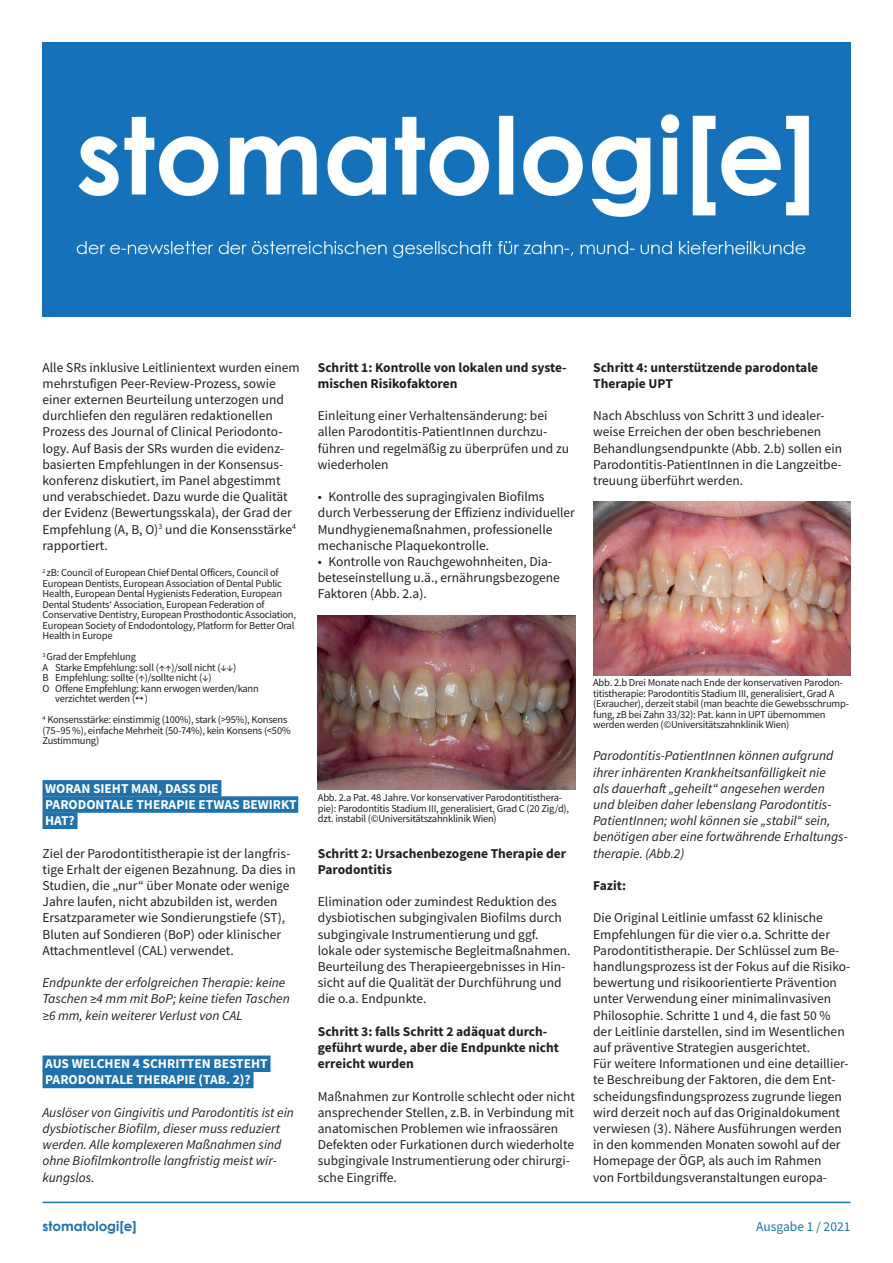
<style>
.page{position:relative;width:893px;height:1263px;background:#fff}
.page>*{position:absolute;margin:0;border:0;box-sizing:border-box;transform-origin:0 0}
.t1{font:13.5px/16.2px "Source Sans Pro";color:#231f20}
.t2{font:italic 13.5px/16.2px "Source Sans Pro";color:#231f20}
.t3{font:700 13.5px/16.2px "Source Sans Pro";color:#231f20}
.t4{font:700 13.5px/16.2px "Source Sans Pro";color:#fff}
.t5{font:700 13.5px "Century Gothic";color:#2072ac}
.t6{font:13.5px "Source Sans Pro";color:#2072ac}
.t7{font:10.5px/10.5px "Source Sans Pro";letter-spacing:-.02em;color:#231f20}
</style>
<div class="page">
<img style="left:43px;top:43px;width:807px;height:274px">
<div style="left:43px;top:780px;width:178px;height:16px;background:#2072ac"></div>
<div style="left:43px;top:796px;width:255px;height:17px;background:#2072ac"></div>
<div style="left:43px;top:812px;width:35px;height:17px;background:#2072ac"></div>
<div style="left:43px;top:1055px;width:227px;height:17px;background:#2072ac"></div>
<div style="left:43px;top:1072px;width:211px;height:16px;background:#2072ac"></div>
<hr style="left:43px;top:1201px;width:807px;height:2px;background:#2072ac">
<img style="left:318px;top:616px;width:257px;height:174px">
<img style="left:593px;top:501px;width:257px;height:174px">
<p class="t1" style="left:43px;top:359px;width:259px">Alle SRs inklusive Leitlinientext wurden einem mehrstufigen Peer-Review-Prozess, sowie einer externen Beurteilung unterzogen und durchliefen den regulären redaktionellen Prozess des Journal of Clinical Periodonto&shy;logy. Auf Basis der SRs wurden die evidenz&shy;basierten Empfehlungen in der Konsensus&shy;konferenz diskutiert, im Panel abgestimmt und verabschiedet. Dazu wurde die Qualität der Evidenz (Bewertungsskala), der Grad der Empfehlung (A, B, O)<sup>3</sup> und die Konsensstärke<sup>4 </sup>rapportiert.</p>
<p class="t7" style="left:43px;top:567px;width:255px"><sup>2</sup> zB: Council of European Chief Dental Officers, Council of European Dentists, European Association of Dental Public Health, European Dental Hygienists Federation, European Dental Students‘ Association, European Federation of Conservative Dentistry, European Prosthodontic Association, European Society of Endodontology, Platform for Better Oral Health in Europe</p>
<p class="t7" style="left:43px;top:651px;width:95px"><sup>3</sup> Grad der Empfehlung</p>
<p class="t7" style="left:43px;top:662px;width:195px">A Starke Empfehlung: soll (↑↑)/soll nicht (↓↓)</p>
<p class="t7" style="left:43px;top:672px;width:171px">B Empfehlung: sollte (↑)/sollte nicht (↓)</p>
<p class="t7" style="left:43px;top:683px;width:218px">O Offene Empfehlung: kann erwogen werden/kann</p>
<p class="t7" style="left:55px;top:693px;width:94px">verzichtet werden ( )</p>
<p class="t7" style="left:43px;top:714px;width:250px"><sup>4</sup> Konsensstärke: einstimmig (100%), stark (&gt;95%), Konsens (75–95 %), einfache Mehrheit (50-74%), kein Konsens (&lt;50%<br>Zustimmung)</p>
<p class="t4" style="left:45px;top:780px;width:253px">WORAN SIEHT MAN, DASS DIE<br>PARODONTALE THERAPIE ETWAS BEWIRKT<br>HAT?</p>
<p class="t1" style="left:43px;top:845px;width:255px">Ziel der Parodontitistherapie ist der langfris&shy;tige Erhalt der eigenen Bezahnung. Da dies in Studien, die „nur“ über Monate oder wenige Jahre laufen, nicht abzubilden ist, werden Ersatzparameter wie Sondierungstiefe (ST), Bluten auf Sondieren (BoP) oder klinischer Attachmentlevel (CAL) verwendet.</p>
<p class="t2" style="left:43px;top:974px;width:249px">Endpunkte der erfolgreichen Therapie: keine<br>Taschen ≥4 mm mit BoP; keine tiefen Taschen ≥6 mm, kein weiterer Verlust von CAL</p>
<p class="t4" style="left:45px;top:1055px;width:224px">AUS WELCHEN 4 SCHRITTEN BESTEHT<br>PARODONTALE THERAPIE (TAB. 2)?</p>
<p class="t2" style="left:43px;top:1104px;width:253px">Auslöser von Gingivitis und Parodontitis ist ein dysbiotischer Biofilm, dieser muss reduziert werden. Alle komplexeren Maßnahmen sind ohne Biofilmkontrolle langfristig meist wir&shy;kungslos.</p>
<p class="t5" style="left:43px;top:1217px;width:96px">stomatologi[e]</p>
<p class="t3" style="left:318px;top:359px;width:250px">Schritt 1: Kontrolle von lokalen und syste&shy;mischen Risikofaktoren</p>
<p class="t1" style="left:318px;top:407px;width:253px">Einleitung einer Verhaltensänderung: bei allen Parodontitis-PatientInnen durchzu&shy;führen und regelmäßig zu überprüfen und zu wiederholen</p>
<p class="t1" style="left:318px;top:488px;width:259px">• Kontrolle des supragingivalen Biofilms durch Verbesserung der Effizienz individueller Mundhygienemaßnahmen, professionelle mechanische Plaquekontrolle.</p>
<p class="t1" style="left:318px;top:553px;width:243px">• Kontrolle von Rauchgewohnheiten, Dia&shy;beteseinstellung u.ä., ernährungsbezogene<br>Faktoren (Abb. 2.a).</p>
<p class="t3" style="left:593px;top:359px;width:227px">Schritt 4: unterstützende parodontale<br>Therapie UPT</p>
<p class="t1" style="left:593px;top:407px;width:250px">Nach Abschluss von Schritt 3 und idealer&shy;weise Erreichen der oben beschriebenen Behandlungsendpunkte (Abb. 2.b) sollen ein Parodontitis-PatientInnen in die Langzeitbe&shy;treuung überführt werden.</p>
<p class="t7" style="left:318px;top:792px;width:253px">Abb. 2.a Pat. 48 Jahre. Vor konservativer Parodontitisthera&shy;pie): Parodontitis Stadium III, generalisiert, Grad C (20 Zig/d), dzt. instabil (©Universitätszahnklinik Wien)</p>
<p class="t3" style="left:318px;top:845px;width:250px">Schritt 2: Ursachenbezogene Therapie der<br>Parodontitis</p>
<p class="t1" style="left:318px;top:893px;width:254px">Elimination oder zumindest Reduktion des dysbiotischen subgingivalen Biofilms durch subgingivale Instrumentierung und ggf. lokale oder systemische Begleitmaßnahmen.<br>Beurteilung des Therapieergebnisses in Hin&shy;sicht auf die Qualität der Durchführung und die o.a. Endpunkte.</p>
<p class="t3" style="left:318px;top:1023px;width:243px">Schritt 3: falls Schritt 2 adäquat durch&shy;geführt wurde, aber die Endpunkte nicht erreicht wurden</p>
<p class="t1" style="left:318px;top:1088px;width:259px">Maßnahmen zur Kontrolle schlecht oder nicht ansprechender Stellen, z.B. in Verbindung mit anatomischen Problemen wie infraossären Defekten oder Furkationen durch wiederholte subgingivale Instrumentierung oder chirurgi&shy;sche Eingriffe.</p>
<p class="t7" style="left:593px;top:677px;width:257px">Abb. 2.b Drei Monate nach Ende der konservativen Parodon&shy;titistherapie: Parodontitis Stadium III, generalisiert, Grad A (Exraucher), derzeit stabil (man beachte die Gewebsschrump&shy;fung, zB bei Zahn 33/32): Pat. kann in UPT übernommen werden werden (©Universitätszahnklinik Wien)</p>
<p class="t2" style="left:593px;top:748px;width:256px">Parodontitis-PatientInnen können aufgrund ihrer inhärenten Krankheitsanfälligkeit nie<br>als dauerhaft „geheilt“ angesehen werden und bleiben daher lebenslang Parodontitis-PatientInnen; wohl können sie „stabil“ sein, benötigen aber eine fortwährende Erhaltungs&shy;therapie. (Abb.2)</p>
<p class="t3" style="left:593px;top:877px;width:34px">Fazit:</p>
<p class="t1" style="left:593px;top:910px;width:259px">Die Original Leitlinie umfasst 62 klinische Empfehlungen für die vier o.a. Schritte der Parodontitistherapie. Der Schlüssel zum Be&shy;handlungsprozess ist der Fokus auf die Risiko&shy;bewertung und risikoorientierte Prävention unter Verwendung einer minimalinvasiven Philosophie. Schritte 1 und 4, die fast 50 % der Leitlinie darstellen, sind im Wesentlichen auf präventive Strategien ausgerichtet.<br>Für weitere Informationen und eine detaillier&shy;te Beschreibung der Faktoren, die dem Ent&shy;scheidungsfindungsprozess zugrunde liegen wird derzeit noch auf das Originaldokument verwiesen (3). Nähere Ausführungen werden in den kommenden Monaten sowohl auf der Homepage der ÖGP, als auch im Rahmen<br>von Fortbildungsveranstaltungen europa-</p>
<p class="t6" style="left:756px;top:1217px;width:96px">Ausgabe 1 / 2021</p>
</div>
